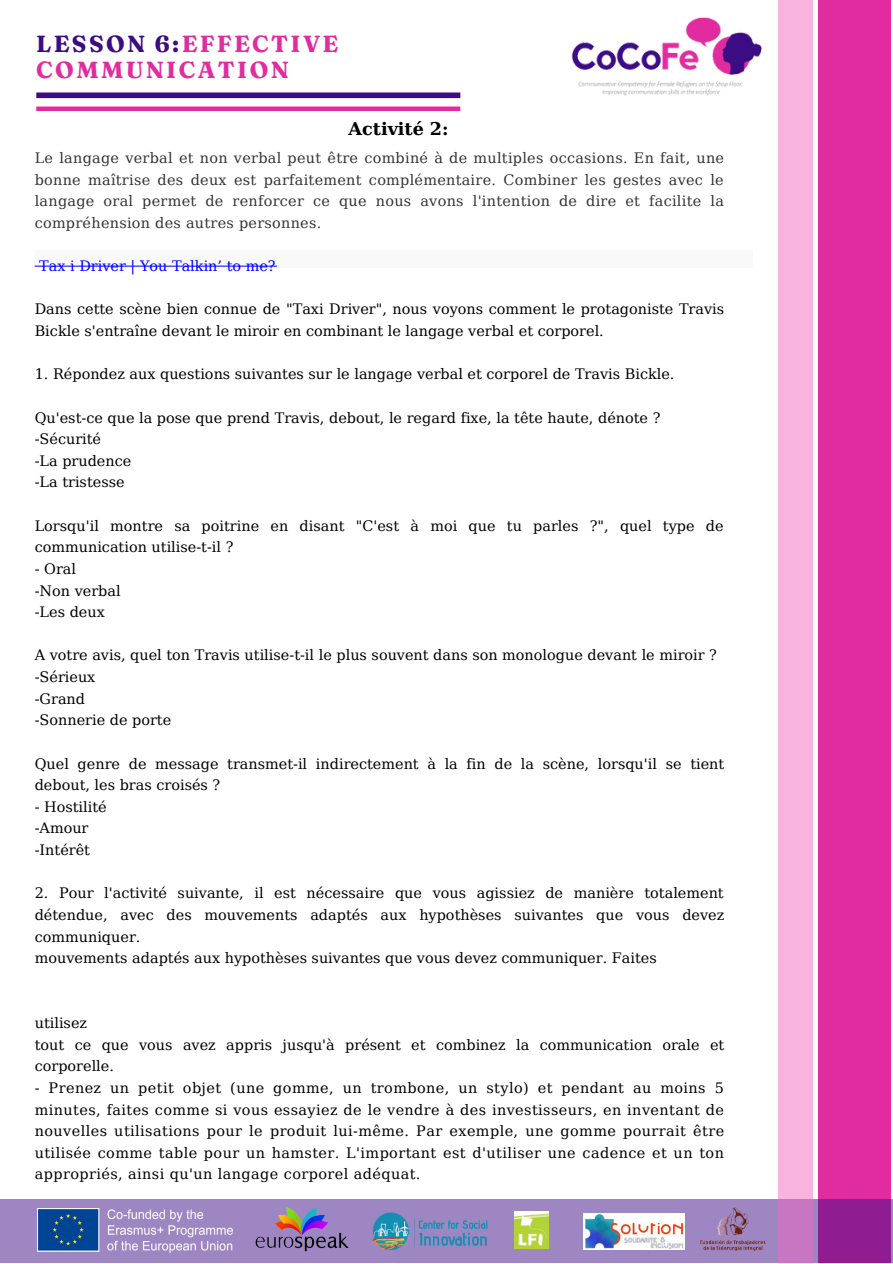
<style>
.page{position:relative;width:893px;height:1264px;background:#fff}
.page>*{position:absolute;margin:0;border:0;box-sizing:border-box;transform-origin:0 0}
.t1{font:700 23.25px/25px "Fraunces 9 pt";letter-spacing:.1em;color:#e12c9f}
.t2{font:700 17.55px "DejaVu Serif";color:#000}
.t3{font:14.4px/21.6px "DejaVu Serif";color:#000}
.t4{font:14.4px/21.6px "DejaVu Serif";letter-spacing:.02em;color:#333;text-align:justify}
.t5{font:14.4px "DejaVu Serif";color:#00f}
.s1{color:#3c0c84}
</style>
<div class="page">
<div style="left:35px;top:250px;width:718px;height:18px;background:#f9f9f9"></div>
<hr style="left:35px;top:266px;width:32px;height:1px;background:#00f">
<hr style="left:67px;top:266px;width:210px;height:1px;background:#00f">
<img style="left:571px;top:17px;width:191px;height:79px">
<div style="left:36px;top:92px;width:424px;height:6px;background:#3c0c84"></div>
<div style="left:36px;top:106px;width:424px;height:5px;background:#e12c9f"></div>
<div style="left:818px;top:0;width:72px;height:1262px;background:#e12c9f"></div>
<svg style="left:0;top:1198px;width:892px;height:63px;background:#9f78bb"></svg>
<div style="left:777px;top:0;width:35px;height:1262px;background:#f9b3df"></div>
<img style="left:38px;top:1208px;width:194px;height:44px">
<img style="left:697px;top:1205px;width:71px;height:47px">
<img style="left:360px;top:1208px;width:138px;height:44px">
<img style="left:254px;top:1205px;width:94px;height:47px">
<img style="left:514px;top:1211px;width:34px;height:37px">
<img style="left:583px;top:1213px;width:101px;height:36px">
<h1 class="t1" style="left:36px;top:31px;width:303px"><span class="s1">LESSON 6:</span>EFFECTIVE<br>COMMUNICATION</h1>
<p class="t2" style="left:348px;top:118px;width:101px">Activité 2:</p>
<p class="t4" style="left:35px;top:147px;width:691px">Le langage verbal et non verbal peut être combiné à de multiples occasions. En fait, une bonne maîtrise des deux est parfaitement complémentaire. Combiner les gestes avec le langage oral permet de renforcer ce que nous avons l'intention de dire et facilite la compréhension des autres personnes.</p>
<p class="t5" style="left:39px;top:258px;width:238px">Tax i Driver | You Talkin’ to me?</p>
<p class="t3" style="left:35px;top:298px;width:691px">Dans cette scène bien connue de "Taxi Driver", nous voyons comment le protagoniste Travis<br>Bickle s'entraîne devant le miroir en combinant le langage verbal et corporel.</p>
<p class="t3" style="left:35px;top:363px;width:641px">1. Répondez aux questions suivantes sur le langage verbal et corporel de Travis Bickle.</p>
<p class="t3" style="left:35px;top:407px;width:627px">Qu'est-ce que la pose que prend Travis, debout, le regard fixe, la tête haute, dénote ? -Sécurité<br>-La prudence<br>-La tristesse</p>
<p class="t3" style="left:35px;top:515px;width:690px">Lorsqu'il montre sa poitrine en disant "C'est à moi que tu parles ?", quel type de communication utilise-t-il ?</p>
<p class="t3" style="left:35px;top:558px;width:87px">- Oral<br>-Non verbal -Les deux</p>
<p class="t3" style="left:35px;top:644px;width:683px">A votre avis, quel ton Travis utilise-t-il le plus souvent dans son monologue devant le miroir ? -Sérieux<br>-Grand<br>-Sonnerie de porte</p>
<p class="t3" style="left:35px;top:752px;width:691px">Quel genre de message transmet-il indirectement à la fin de la scène, lorsqu'il se tient debout, les bras croisés ?</p>
<p class="t3" style="left:35px;top:796px;width:73px">- Hostilité -Amour -Intérêt</p>
<p class="t3" style="left:35px;top:882px;width:691px">2. Pour l'activité suivante, il est nécessaire que vous agissiez de manière totalement détendue, avec des mouvements adaptés aux hypothèses suivantes que vous devez communiquer.<br>mouvements adaptés aux hypothèses suivantes que vous devez communiquer. Faites</p>
<p class="t3" style="left:35px;top:1012px;width:691px">utilisez<br>tout ce que vous avez appris jusqu'à présent et combinez la communication orale et corporelle.</p>
<p class="t3" style="left:35px;top:1077px;width:691px;text-align:justify">- Prenez un petit objet (une gomme, un trombone, un stylo) et pendant au moins 5 minutes, faites comme si vous essayiez de le vendre à des investisseurs, en inventant de nouvelles utilisations pour le produit lui-même. Par exemple, une gomme pourrait être utilisée comme table pour un hamster. L'important est d'utiliser une cadence et un ton appropriés, ainsi qu'un langage corporel adéquat.</p>
</div>
